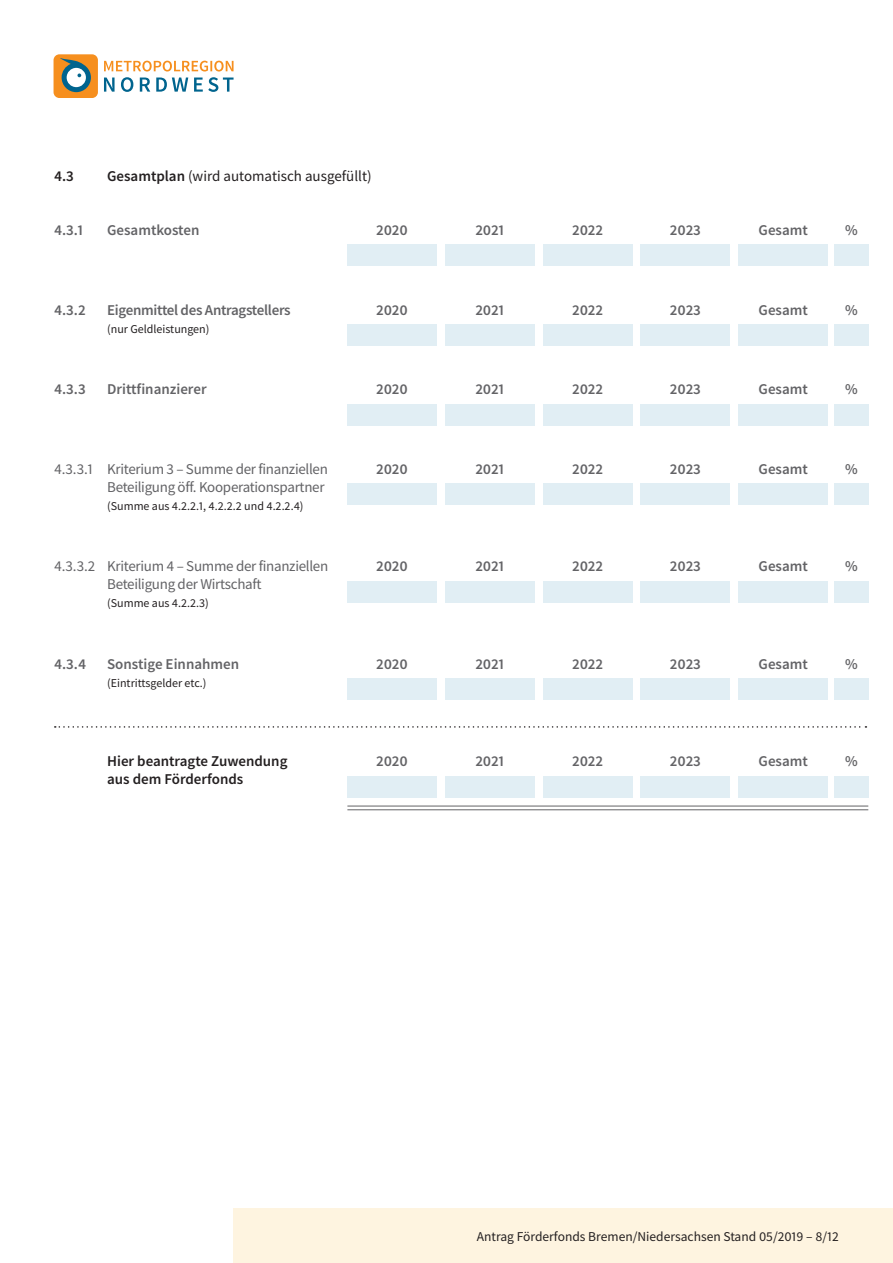
<style>
.page{position:relative;width:893px;height:1263px;background:#fff}
.page>*{position:absolute;margin:0;border:0;box-sizing:border-box;transform-origin:0 0}
.t1{font:600 15px "Source Sans Pro";letter-spacing:-.01em;color:#636366}
.t2{font:15px "Source Sans Pro";letter-spacing:-.02em;color:#636366}
.t3{font:600 15px "Source Sans Pro";color:#231f20}
.t4{font:15px "Source Sans Pro";color:#231f20}
.t5{font:13.5px "Source Sans Pro";color:#231f20}
.t6{font:12px "Source Sans Pro";color:#231f20}
.s1{font-weight:600}
</style>
<div class="page">
<div style="left:54px;top:54px;width:44px;height:44px;background:#f68f1e;border-radius:6px"></div>
<svg style="left:60px;top:58px;width:31px;height:34px"></svg>
<svg style="left:104px;top:61px;width:130px;height:31px"></svg>
<div style="left:234px;top:1209px;width:659px;height:54px;background:#fef4e0"></div>
<svg style="left:55px;top:726px;width:811px;height:2px"></svg>
<hr style="left:347px;top:806px;width:521px;height:1px;background:#636366">
<hr style="left:347px;top:809px;width:521px;height:1px;background:#636366">
<div style="left:347px;top:245px;width:90px;height:21px;background:#e1eef4"></div>
<div style="left:445px;top:245px;width:89px;height:21px;background:#e1eef4"></div>
<div style="left:543px;top:245px;width:89px;height:21px;background:#e1eef4"></div>
<div style="left:641px;top:245px;width:89px;height:21px;background:#e1eef4"></div>
<div style="left:739px;top:245px;width:89px;height:21px;background:#e1eef4"></div>
<div style="left:834px;top:245px;width:34px;height:21px;background:#e1eef4"></div>
<div style="left:347px;top:324px;width:90px;height:22px;background:#e1eef4"></div>
<div style="left:445px;top:324px;width:89px;height:22px;background:#e1eef4"></div>
<div style="left:543px;top:324px;width:89px;height:22px;background:#e1eef4"></div>
<div style="left:641px;top:324px;width:89px;height:22px;background:#e1eef4"></div>
<div style="left:739px;top:324px;width:89px;height:22px;background:#e1eef4"></div>
<div style="left:834px;top:324px;width:34px;height:22px;background:#e1eef4"></div>
<div style="left:347px;top:404px;width:90px;height:21px;background:#e1eef4"></div>
<div style="left:445px;top:404px;width:89px;height:21px;background:#e1eef4"></div>
<div style="left:543px;top:404px;width:89px;height:21px;background:#e1eef4"></div>
<div style="left:641px;top:404px;width:89px;height:21px;background:#e1eef4"></div>
<div style="left:739px;top:404px;width:89px;height:21px;background:#e1eef4"></div>
<div style="left:834px;top:404px;width:34px;height:21px;background:#e1eef4"></div>
<div style="left:347px;top:483px;width:90px;height:22px;background:#e1eef4"></div>
<div style="left:445px;top:483px;width:89px;height:22px;background:#e1eef4"></div>
<div style="left:543px;top:483px;width:89px;height:22px;background:#e1eef4"></div>
<div style="left:641px;top:483px;width:89px;height:22px;background:#e1eef4"></div>
<div style="left:739px;top:483px;width:89px;height:22px;background:#e1eef4"></div>
<div style="left:834px;top:483px;width:34px;height:22px;background:#e1eef4"></div>
<div style="left:347px;top:581px;width:90px;height:21px;background:#e1eef4"></div>
<div style="left:445px;top:581px;width:89px;height:21px;background:#e1eef4"></div>
<div style="left:543px;top:581px;width:89px;height:21px;background:#e1eef4"></div>
<div style="left:641px;top:581px;width:89px;height:21px;background:#e1eef4"></div>
<div style="left:739px;top:581px;width:89px;height:21px;background:#e1eef4"></div>
<div style="left:834px;top:581px;width:34px;height:21px;background:#e1eef4"></div>
<div style="left:347px;top:678px;width:90px;height:22px;background:#e1eef4"></div>
<div style="left:445px;top:678px;width:89px;height:22px;background:#e1eef4"></div>
<div style="left:543px;top:678px;width:89px;height:22px;background:#e1eef4"></div>
<div style="left:641px;top:678px;width:89px;height:22px;background:#e1eef4"></div>
<div style="left:739px;top:678px;width:89px;height:22px;background:#e1eef4"></div>
<div style="left:834px;top:678px;width:34px;height:22px;background:#e1eef4"></div>
<div style="left:347px;top:776px;width:90px;height:21px;background:#e1eef4"></div>
<div style="left:445px;top:776px;width:89px;height:21px;background:#e1eef4"></div>
<div style="left:543px;top:776px;width:89px;height:21px;background:#e1eef4"></div>
<div style="left:641px;top:776px;width:89px;height:21px;background:#e1eef4"></div>
<div style="left:739px;top:776px;width:89px;height:21px;background:#e1eef4"></div>
<div style="left:834px;top:776px;width:34px;height:21px;background:#e1eef4"></div>
<p class="t3" style="left:54px;top:166px;width:21px">4.3</p>
<p class="t4" style="left:107px;top:167px;width:266px"><span class="s1">Gesamtplan</span> (wird automatisch ausgefüllt)</p>
<p class="t1" style="left:54px;top:220px;width:31px">4.3.1</p>
<p class="t1" style="left:107px;top:220px;width:94px">Gesamtkosten</p>
<p class="t1" style="left:376px;top:220px;width:33px">2020</p>
<p class="t1" style="left:475px;top:220px;width:30px">2021</p>
<p class="t1" style="left:572px;top:220px;width:32px">2022</p>
<p class="t1" style="left:670px;top:220px;width:32px">2023</p>
<p class="t1" style="left:759px;top:220px;width:51px">Gesamt</p>
<p class="t1" style="left:845px;top:220px;width:14px">%</p>
<p class="t1" style="left:54px;top:300px;width:33px">4.3.2</p>
<p class="t1" style="left:107px;top:300px;width:185px">Eigenmittel des Antragstellers</p>
<p class="t1" style="left:376px;top:300px;width:33px">2020</p>
<p class="t1" style="left:475px;top:300px;width:30px">2021</p>
<p class="t1" style="left:572px;top:300px;width:32px">2022</p>
<p class="t1" style="left:670px;top:300px;width:32px">2023</p>
<p class="t1" style="left:759px;top:300px;width:51px">Gesamt</p>
<p class="t1" style="left:845px;top:300px;width:14px">%</p>
<p class="t6" style="left:107px;top:321px;width:104px">(nur Geldleistungen)</p>
<p class="t1" style="left:54px;top:379px;width:33px">4.3.3</p>
<p class="t1" style="left:107px;top:379px;width:101px">Drittfinanzierer</p>
<p class="t1" style="left:376px;top:379px;width:33px">2020</p>
<p class="t1" style="left:475px;top:379px;width:30px">2021</p>
<p class="t1" style="left:572px;top:379px;width:32px">2022</p>
<p class="t1" style="left:670px;top:379px;width:32px">2023</p>
<p class="t1" style="left:759px;top:379px;width:51px">Gesamt</p>
<p class="t1" style="left:845px;top:379px;width:14px">%</p>
<p class="t2" style="left:54px;top:459px;width:275px">4.3.3.1 Kriterium 3 – Summe der finanziellen</p>
<p class="t1" style="left:376px;top:459px;width:33px">2020</p>
<p class="t1" style="left:475px;top:459px;width:30px">2021</p>
<p class="t1" style="left:572px;top:459px;width:32px">2022</p>
<p class="t1" style="left:670px;top:459px;width:32px">2023</p>
<p class="t1" style="left:759px;top:459px;width:51px">Gesamt</p>
<p class="t1" style="left:845px;top:459px;width:14px">%</p>
<p class="t2" style="left:107px;top:477px;width:219px">Beteiligung öff. Kooperationspartner</p>
<p class="t6" style="left:107px;top:498px;width:198px">(Summe aus 4.2.2.1, 4.2.2.2 und 4.2.2.4)</p>
<p class="t2" style="left:54px;top:557px;width:276px">4.3.3.2 Kriterium 4 – Summe der finanziellen</p>
<p class="t1" style="left:376px;top:556px;width:33px">2020</p>
<p class="t1" style="left:475px;top:556px;width:30px">2021</p>
<p class="t1" style="left:572px;top:556px;width:32px">2022</p>
<p class="t1" style="left:670px;top:556px;width:32px">2023</p>
<p class="t1" style="left:759px;top:556px;width:51px">Gesamt</p>
<p class="t1" style="left:845px;top:556px;width:14px">%</p>
<p class="t2" style="left:107px;top:575px;width:156px">Beteiligung der Wirtschaft</p>
<p class="t6" style="left:107px;top:596px;width:103px">(Summe aus 4.2.2.3)</p>
<p class="t1" style="left:54px;top:654px;width:34px">4.3.4</p>
<p class="t1" style="left:107px;top:654px;width:134px">Sonstige Einnahmen</p>
<p class="t1" style="left:376px;top:654px;width:33px">2020</p>
<p class="t1" style="left:475px;top:654px;width:30px">2021</p>
<p class="t1" style="left:572px;top:654px;width:32px">2022</p>
<p class="t1" style="left:670px;top:654px;width:32px">2023</p>
<p class="t1" style="left:759px;top:654px;width:51px">Gesamt</p>
<p class="t1" style="left:845px;top:654px;width:14px">%</p>
<p class="t6" style="left:107px;top:675px;width:101px">(Eintrittsgelder etc.)</p>
<p class="t3" style="left:107px;top:751px;width:182px">Hier beantragte Zuwendung</p>
<p class="t1" style="left:376px;top:751px;width:33px">2020</p>
<p class="t1" style="left:475px;top:751px;width:30px">2021</p>
<p class="t1" style="left:572px;top:751px;width:32px">2022</p>
<p class="t1" style="left:670px;top:751px;width:32px">2023</p>
<p class="t1" style="left:759px;top:751px;width:51px">Gesamt</p>
<p class="t1" style="left:845px;top:751px;width:14px">%</p>
<p class="t3" style="left:107px;top:769px;width:138px">aus dem Förderfonds</p>
<p class="t5" style="left:477px;top:1228px;width:364px">Antrag Förderfonds Bremen/Niedersachsen Stand 05/2019 – 8/12</p>
</div>
